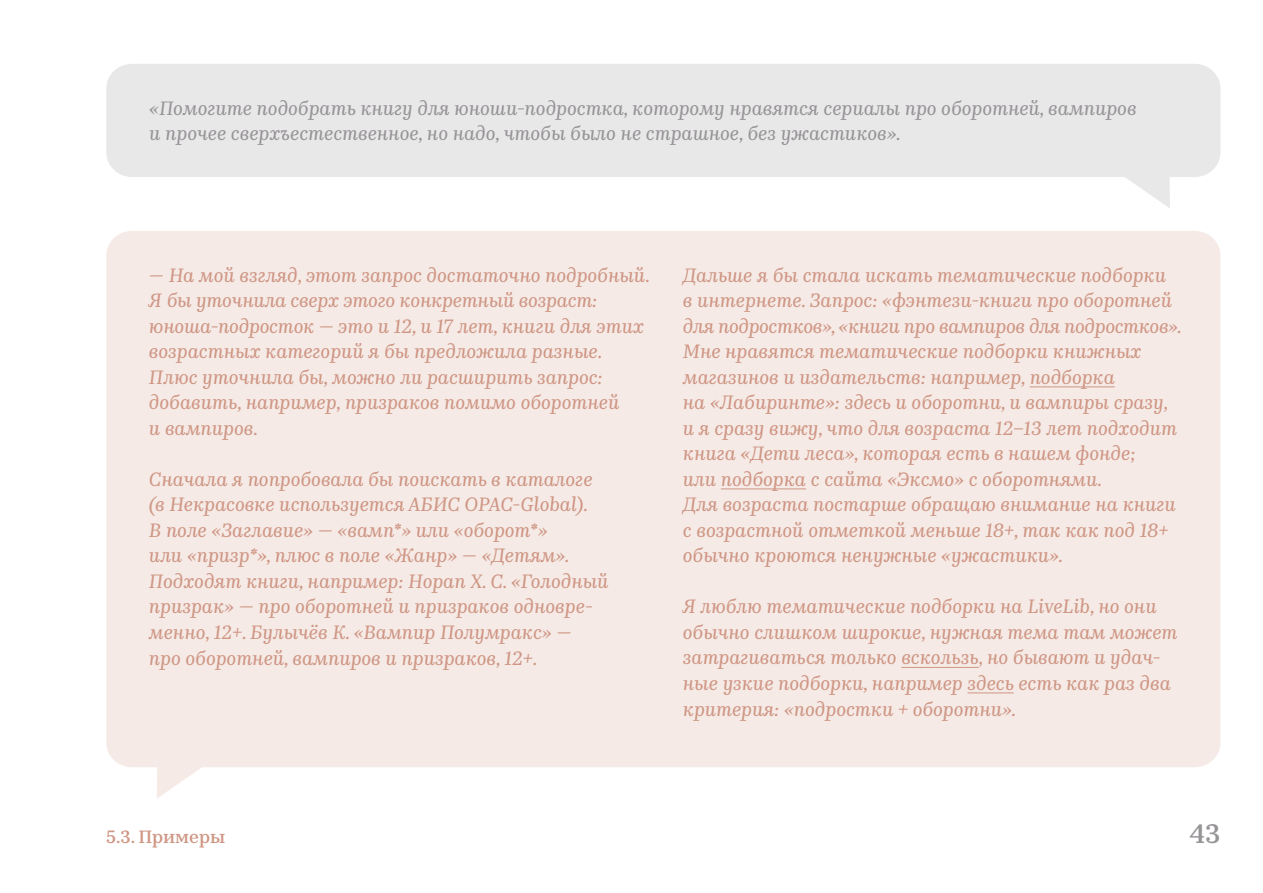
<style>
.page{position:relative;width:1263px;height:893px;background:#fff}
.page>*{position:absolute;margin:0;border:0;box-sizing:border-box;transform-origin:0 0}
.t1{font:500 27px "Kazimir Text";color:#979497}
.t2{font:italic 19.5px/25.5px "Kazimir Text";color:#cf9684}
.t3{font:italic 19.5px/25.5px "Kazimir Text";color:#979497}
.t4{font:500 18px "Kazimir Text";color:#cf9684}
</style>
<div class="page">
<svg style="left:106px;top:64px;width:1114px;height:144px;fill:#e9e8e9"></svg>
<div style="left:106px;top:231px;width:1114px;height:567px;background:#f5eae6"></div>
<hr style="left:1030px;top:386px;width:85px;height:1px;background:#cf9684">
<hr style="left:721px;top:488px;width:85px;height:1px;background:#cf9684">
<hr style="left:901px;top:667px;width:78px;height:1px;background:#cf9684">
<hr style="left:967px;top:692px;width:47px;height:1px;background:#cf9684">
<p class="t3" style="left:149px;top:94px;width:989px">«Помогите подобрать книгу для юноши-подростка, которому нравятся сериалы про оборотней, вампиров и прочее сверхъестественное, но надо, чтобы было не страшное, без ужастиков».</p>
<p class="t2" style="left:149px;top:261px;width:502px">— На мой взгляд, этот запрос достаточно подробный.<br>Я бы уточнила сверх этого конкретный возраст: юноша-подросток — это и 12, и 17 лет, книги для этих возрастных категорий я бы предложила разные.<br>Плюс уточнила бы, можно ли расширить запрос: добавить, например, призраков помимо оборотней<br>и вампиров.</p>
<p class="t2" style="left:149px;top:465px;width:461px">Сначала я попробовала бы поискать в каталоге (в Некрасовке используется АБИС OPAC-Global).<br>В поле «Заглавие» — «вамп*» или «оборот*»<br>или «призр*», плюс в поле «Жанр» — «Детям».<br>Подходят книги, например: Норап Х. С. «Голодный призрак» — про оборотней и призраков одновре&shy;менно, 12+. Булычёв К. «Вампир Полумракс» —<br>про оборотней, вампиров и призраков, 12+.</p>
<p class="t2" style="left:683px;top:261px;width:500px">Дальше я бы стала искать тематические подборки<br>в интернете. Запрос: «фэнтези-книги про оборотней для подростков», «книги про вампиров для подростков».<br>Мне нравятся тематические подборки книжных магазинов и издательств: например, подборка<br>на «Лабиринте»: здесь и оборотни, и вампиры сразу, и я сразу вижу, что для возраста 12–13 лет подходит книга «Дети леса», которая есть в нашем фонде;<br>или подборка с сайта «Эксмо» c оборотнями.<br>Для возраста постарше обращаю внимание на книги с возрастной отметкой меньше 18+, так как под 18+ обычно кроются ненужные «ужастики».</p>
<p class="t2" style="left:683px;top:593px;width:496px">Я люблю тематические подборки на LiveLib, но они обычно слишком широкие, нужная тема там может затрагиваться только вскользь, но бывают и удач&shy;ные узкие подборки, например здесь есть как раз два критерия: «подростки + оборотни».</p>
<p class="t4" style="left:106px;top:823px;width:120px">5.3. Примеры</p>
<h1 class="t1" style="left:1189px;top:813px;width:32px">43</h1>
</div>
